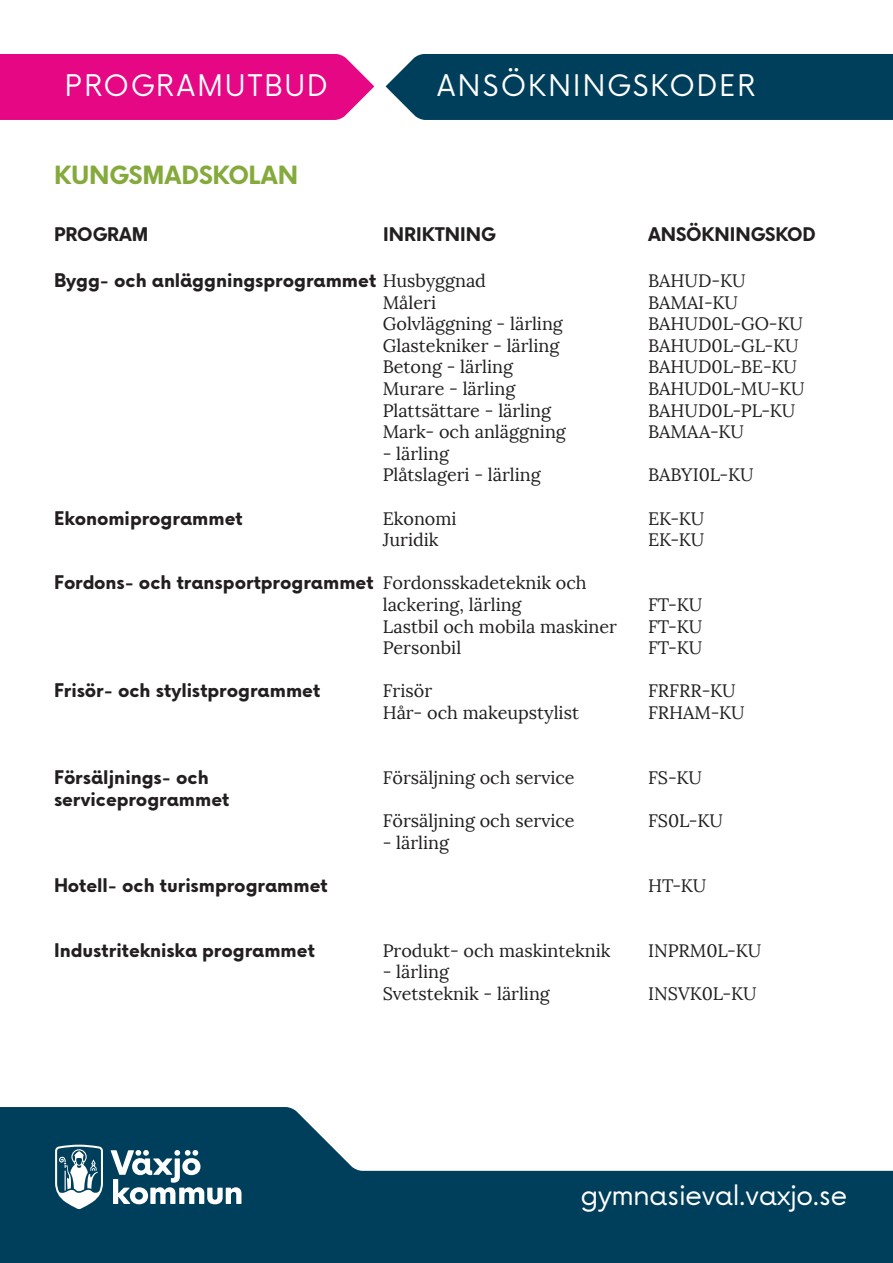
<style>
.page{position:relative;width:893px;height:1263px;background:#fff}
.page>*{position:absolute;margin:0;border:0;box-sizing:border-box;transform-origin:0 0}
.POÄNGPLAN{font:28.5px "Vaxjo Now";letter-spacing:.1em;color:#fff}
.t1{font:27px "Vaxjo Now";letter-spacing:-.005em;color:#fff}
.t2{font:700 24px "Vaxjo Now";letter-spacing:-.01em;color:#85aa3c}
.t3{font:18px/21.6px "Lora";color:#231f20}
.t4{font:700 18px "Vaxjo Now";color:#231f20}
.s1{font-family:"Lora";font-weight:400}
.s2{font-family:"Vaxjo Now";font-weight:700}
</style>
<div class="page">
<div style="left:0;top:54px;width:374px;height:66px;background:#e50783"></div>
<div style="left:386px;top:54px;width:507px;height:66px;background:#003f5b"></div>
<svg style="left:0;top:1107px;width:893px;height:156px;fill:#003f5b"></svg>
<svg style="left:111px;top:1150px;width:130px;height:54px"></svg>
<svg style="left:55px;top:1145px;width:48px;height:64px"></svg>
<p class="POÄNGPLAN" style="left:65px;top:66px;width:264px">PROGRAMUTBUD</p>
<p class="POÄNGPLAN" style="left:437px;top:66px;width:320px">ANSÖKNINGSKODER</p>
<p class="t2" style="left:54px;top:158px;width:246px">KUNGSMADSKOLAN</p>
<p class="t4" style="left:54px;top:221px;width:96px">PROGRAM</p>
<p class="t4" style="left:383px;top:221px;width:114px">INRIKTNING</p>
<p class="t4" style="left:648px;top:221px;width:169px">ANSÖKNINGSKOD</p>
<p class="t4" style="left:54px;top:267px;width:434px">Bygg- och anläggningsprogrammet <span class="s1">Husbyggnad</span></p>
<p class="t3" style="left:648px;top:270px;width:99px">BAHUD-KU</p>
<p class="t3" style="left:383px;top:292px;width:55px">Måleri</p>
<p class="t3" style="left:648px;top:292px;width:92px">BAMAI-KU</p>
<p class="t3" style="left:383px;top:313px;width:182px">Golvläggning - lärling</p>
<p class="t3" style="left:648px;top:313px;width:156px">BAHUD0L-GO-KU</p>
<p class="t3" style="left:383px;top:335px;width:178px">Glastekniker - lärling</p>
<p class="t3" style="left:648px;top:335px;width:152px">BAHUD0L-GL-KU</p>
<p class="t3" style="left:383px;top:356px;width:132px">Betong - lärling</p>
<p class="t3" style="left:648px;top:356px;width:151px">BAHUD0L-BE-KU</p>
<p class="t3" style="left:383px;top:378px;width:134px">Murare - lärling</p>
<p class="t3" style="left:648px;top:378px;width:158px">BAHUD0L-MU-KU</p>
<p class="t3" style="left:383px;top:400px;width:170px">Plattsättare - lärling</p>
<p class="t3" style="left:648px;top:400px;width:149px">BAHUD0L-PL-KU</p>
<p class="t3" style="left:383px;top:421px;width:185px">Mark- och anläggning</p>
<p class="t3" style="left:648px;top:421px;width:98px">BAMAA-KU</p>
<p class="t3" style="left:383px;top:443px;width:68px">- lärling</p>
<p class="t3" style="left:383px;top:464px;width:159px">Plåtslageri - lärling</p>
<p class="t3" style="left:648px;top:464px;width:107px">BABYI0L-KU</p>
<p class="t4" style="left:54px;top:505px;width:190px">Ekonomiprogrammet</p>
<p class="t3" style="left:383px;top:508px;width:75px">Ekonomi</p>
<p class="t3" style="left:648px;top:508px;width:58px">EK-KU</p>
<p class="t3" style="left:383px;top:529px;width:57px">Juridik</p>
<p class="t3" style="left:648px;top:529px;width:58px">EK-KU</p>
<p class="t3" style="left:383px;top:572px;width:205px;text-indent:-329px"><span class="s2">Fordons- och transportprogrammet</span> Fordonsskadeteknik och lackering, lärling</p>
<p class="t3" style="left:648px;top:594px;width:56px">FT-KU</p>
<p class="t3" style="left:383px;top:616px;width:236px">Lastbil och mobila maskiner</p>
<p class="t3" style="left:648px;top:616px;width:56px">FT-KU</p>
<p class="t3" style="left:383px;top:637px;width:80px">Personbil</p>
<p class="t3" style="left:648px;top:637px;width:56px">FT-KU</p>
<p class="t4" style="left:54px;top:678px;width:268px">Frisör- och stylistprogrammet</p>
<p class="t3" style="left:383px;top:680px;width:51px">Frisör</p>
<p class="t3" style="left:648px;top:680px;width:89px">FRFRR-KU</p>
<p class="t3" style="left:383px;top:702px;width:198px">Hår- och makeupstylist</p>
<p class="t3" style="left:648px;top:702px;width:98px">FRHAM-KU</p>
<p class="t4" style="left:54px;top:764px;width:156px">Försäljnings- och</p>
<p class="t3" style="left:383px;top:767px;width:193px">Försäljning och service</p>
<p class="t3" style="left:648px;top:767px;width:56px">FS-KU</p>
<p class="t4" style="left:54px;top:786px;width:177px">serviceprogrammet</p>
<p class="t3" style="left:383px;top:810px;width:193px">Försäljning och service</p>
<p class="t3" style="left:648px;top:810px;width:76px">FS0L-KU</p>
<p class="t3" style="left:383px;top:832px;width:68px">- lärling</p>
<p class="t4" style="left:54px;top:872px;width:275px">Hotell- och turismprogrammet</p>
<p class="t3" style="left:648px;top:875px;width:60px">HT-KU</p>
<p class="t4" style="left:54px;top:937px;width:262px">Industritekniska programmet</p>
<p class="t3" style="left:383px;top:940px;width:229px">Produkt- och maskinteknik</p>
<p class="t3" style="left:648px;top:940px;width:115px">INPRM0L-KU</p>
<p class="t3" style="left:383px;top:961px;width:68px">- lärling</p>
<p class="t3" style="left:383px;top:983px;width:169px">Svetsteknik - lärling</p>
<p class="t3" style="left:648px;top:983px;width:110px">INSVK0L-KU</p>
<p class="t1" style="left:581px;top:1177px;width:268px">gymnasieval.vaxjo.se</p>
</div>
